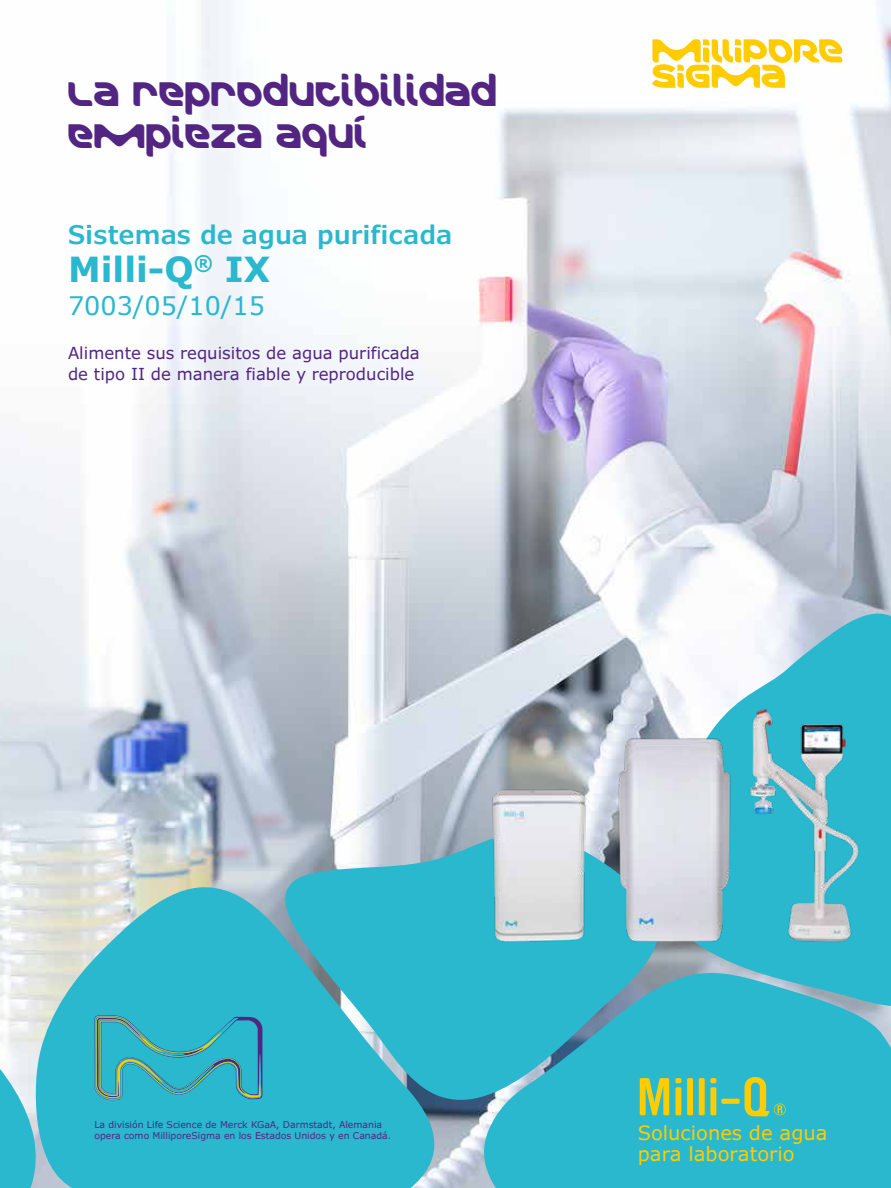
<style>
.page{position:relative;width:891px;height:1188px;background:#fff}
.page>*{position:absolute;margin:0;border:0;box-sizing:border-box;transform-origin:0 0}
.t1{font:34.5px/42px "Merck";color:#522583}
.t2{font:700 34.5px "Verdana Pro";color:#29b8ce}
.t3{font:600 25.5px "Verdana Pro";color:#29b8ce}
.t4{font:25.5px "Verdana Pro";color:#29b8ce}
.t5{font:19.5px/21px "Verdana Pro";color:#fc0}
.t6{font:16.5px/21px "Verdana Pro";color:#522583}
.t7{font:9.3px/11.1px "Verdana Pro";color:#522583}
</style>
<div class="page">
<img style="left:0;top:0;width:891px;height:1156px">
<svg style="left:645px;top:600px;width:246px;height:360px"></svg>
<svg style="left:261px;top:824px;width:213px;height:309px;background:#78bccc"></svg>
<svg style="left:450px;top:1156px;width:21px;height:32px"></svg>
<svg style="left:471px;top:960px;width:420px;height:228px;background:#33b6cc"></svg>
<svg style="left:32px;top:882px;width:418px;height:306px;background:#41bbcd"></svg>
<svg style="left:0;top:976px;width:59px;height:212px;background:#8bd1db"></svg>
<svg style="left:94px;top:1015px;width:168px;height:85px;background:#38acbc"></svg>
<svg style="left:640px;top:1078px;width:29px;height:37px"></svg>
<div style="left:699px;top:1078px;width:6px;height:37px;background:#fc0"></div>
<svg style="left:710px;top:1078px;width:6px;height:5px"></svg>
<div style="left:687px;top:1078px;width:6px;height:37px;background:#fc0"></div>
<div style="left:675px;top:1087px;width:6px;height:28px;background:#fc0"></div>
<svg style="left:745px;top:1077px;width:41px;height:39px;background:#78bf80"></svg>
<div style="left:710px;top:1087px;width:6px;height:28px;background:#fc0"></div>
<div style="left:721px;top:1099px;width:19px;height:5px;background:#fc0"></div>
<svg style="left:675px;top:1078px;width:6px;height:5px"></svg>
<img style="left:474px;top:706px;width:413px;height:258px">
<svg style="left:652px;top:39px;width:190px;height:49px"></svg>
<h1 class="t1" style="left:68px;top:69px;width:431px">LA REPRODUCIBILIDAD<br>EMPIEZA AQUÍ</h1>
<h2 class="t3" style="left:68px;top:219px;width:386px">Sistemas de agua purificada</h2>
<h1 class="t2" style="left:68px;top:247px;width:204px">Milli-Q<sup>®</sup> IX</h1>
<h2 class="t4" style="left:68px;top:289px;width:198px">7003/05/10/15</h2>
<h3 class="t6" style="left:68px;top:342px;width:353px">Alimente sus requisitos de agua purificada de tipo II de manera fiable y reproducible</h3>
<p class="t7" style="left:94px;top:1119px;width:298px">La división Life Science de Merck KGaA, Darmstadt, Alemania opera como MilliporeSigma en los Estados Unidos y en Canadá.</p>
<h3 class="t5" style="left:638px;top:1123px;width:191px">Soluciones de agua para laboratorio</h3>
</div>
